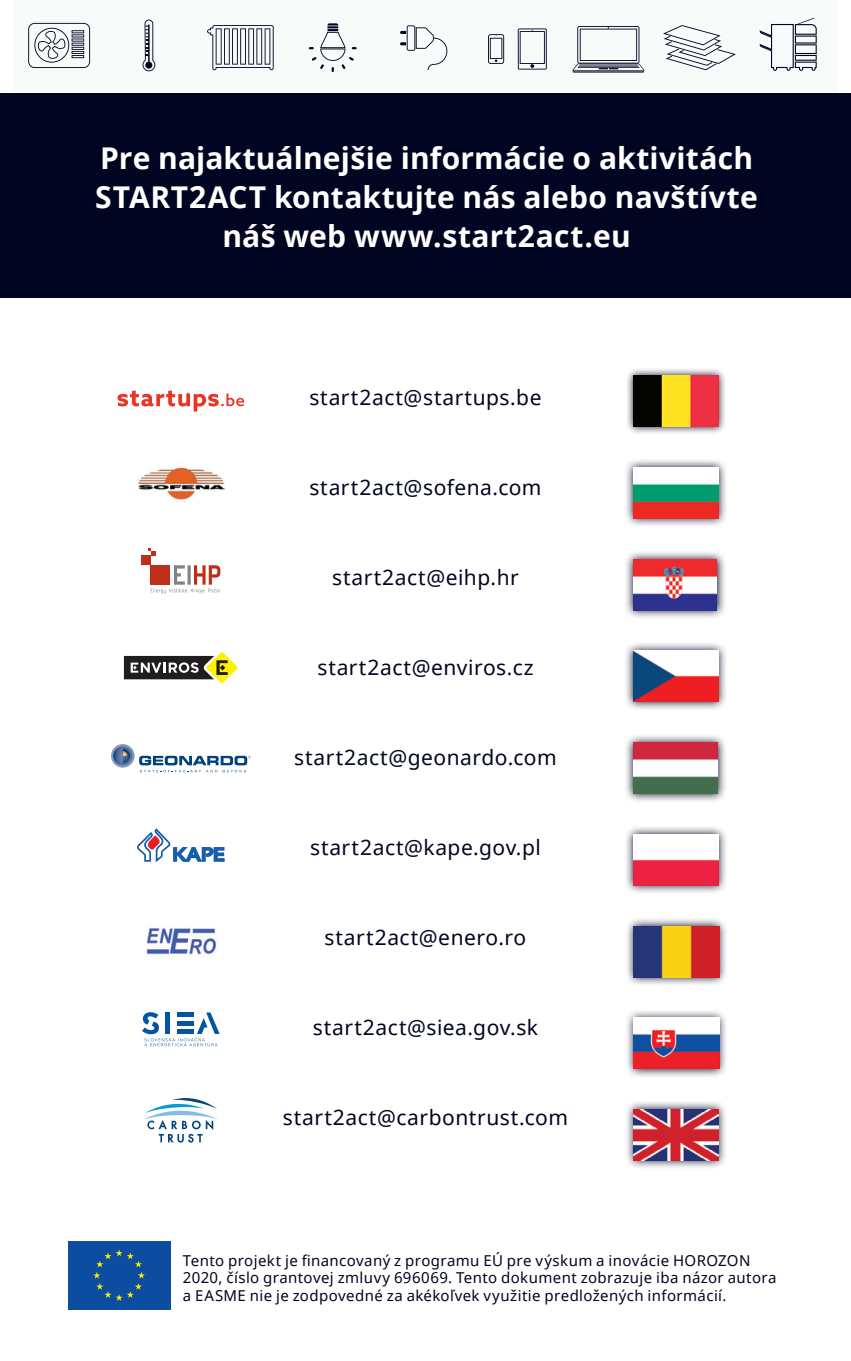
<style>
.page{position:relative;width:851px;height:1361px;background:#fff}
.page>*{position:absolute;margin:0;border:0;box-sizing:border-box;transform-origin:0 0}
.t1{font:700 30px/39px "Noto Sans";letter-spacing:.005em;color:#fff;text-align:center}
.t2{font:21px "Noto Sans";letter-spacing:.025em;color:#000521}
.t3{font:15px/17.4px "Noto Sans";letter-spacing:.025em;color:#000521}
</style>
<div class="page">
<div style="left:0;top:93px;width:850px;height:205px;background:#000521"></div>
<svg style="left:627px;top:369px;width:98px;height:64px"></svg>
<img style="left:633px;top:375px;width:85px;height:51px">
<svg style="left:626px;top:552px;width:99px;height:66px"></svg>
<img style="left:633px;top:559px;width:83px;height:51px">
<svg style="left:626px;top:460px;width:100px;height:66px"></svg>
<img style="left:633px;top:467px;width:85px;height:51px">
<svg style="left:626px;top:735px;width:100px;height:66px"></svg>
<img style="left:633px;top:742px;width:84px;height:51px">
<svg style="left:626px;top:827px;width:100px;height:66px"></svg>
<img style="left:633px;top:834px;width:85px;height:51px">
<svg style="left:627px;top:919px;width:99px;height:66px"></svg>
<img style="left:634px;top:926px;width:85px;height:51px">
<svg style="left:627px;top:1011px;width:99px;height:66px"></svg>
<img style="left:634px;top:1018px;width:85px;height:51px">
<svg style="left:626px;top:643px;width:100px;height:66px"></svg>
<img style="left:633px;top:650px;width:85px;height:51px">
<svg style="left:627px;top:1102px;width:99px;height:66px"></svg>
<img style="left:634px;top:1109px;width:84px;height:51px">
<div style="left:68px;top:1241px;width:102px;height:68px;background:#0d4da1"></div>
<svg style="left:93px;top:1249px;width:52px;height:52px"></svg>
<svg style="left:145px;top:1098px;width:72px;height:44px"></svg>
<svg style="left:206px;top:652px;width:32px;height:31px"></svg>
<svg style="left:124px;top:656px;width:104px;height:23px;background:#605c42"></svg>
<svg style="left:148px;top:548px;width:8px;height:7px"></svg>
<div style="left:141px;top:555px;width:10px;height:10px;background:#c02d19"></div>
<svg style="left:151px;top:565px;width:69px;height:28px"></svg>
<svg style="left:137px;top:828px;width:88px;height:34px"></svg>
<img style="left:138px;top:467px;width:86px;height:33px">
<img style="left:146px;top:928px;width:71px;height:28px">
<svg style="left:111px;top:744px;width:24px;height:23px"></svg>
<div style="left:113px;top:746px;width:19px;height:19px;background:#536d9c;border-radius:50%"></div>
<svg style="left:113px;top:746px;width:17px;height:19px"></svg>
<svg style="left:139px;top:756px;width:111px;height:16px"></svg>
<div style="left:471px;top:0;width:92px;height:92px;background:#f9fafa"></div>
<div style="left:104px;top:0;width:92px;height:92px;background:#f9fafa"></div>
<div style="left:13px;top:0;width:91px;height:92px;background:#f9fafa"></div>
<div style="left:288px;top:0;width:91px;height:92px;background:#f9fafa"></div>
<div style="left:196px;top:0;width:92px;height:92px;background:#f9fafa"></div>
<div style="left:379px;top:0;width:92px;height:92px;background:#f9fafa"></div>
<div style="left:746px;top:0;width:92px;height:92px;background:#f9fafa"></div>
<div style="left:654px;top:0;width:92px;height:92px;background:#f9fafa"></div>
<div style="left:563px;top:0;width:91px;height:92px;background:#f9fafa"></div>
<svg style="left:759px;top:18px;width:57px;height:53px"></svg>
<svg style="left:663px;top:25px;width:72px;height:45px"></svg>
<svg style="left:28px;top:23px;width:62px;height:45px"></svg>
<svg style="left:207px;top:23px;width:240px;height:49px"></svg>
<svg style="left:142px;top:20px;width:13px;height:51px"></svg>
<svg style="left:517px;top:28px;width:29px;height:42px"></svg>
<svg style="left:488px;top:34px;width:16px;height:30px"></svg>
<svg style="left:572px;top:26px;width:72px;height:47px"></svg>
<svg style="left:142px;top:1012px;width:77px;height:34px"></svg>
<svg style="left:117px;top:390px;width:127px;height:22px"></svg>
<h1 class="t1" style="left:95px;top:138px;width:664px">Pre najaktuálnejšie informácie o aktivitách<br>START2ACT kontaktujte nás alebo navštívte náš web www.start2act.eu</h1>
<h2 class="t2" style="left:309px;top:383px;width:234px">start2act@startups.be</h2>
<h2 class="t2" style="left:309px;top:473px;width:234px">start2act@sofena.com</h2>
<h2 class="t2" style="left:332px;top:563px;width:188px">start2act@eihp.hr</h2>
<h2 class="t2" style="left:317px;top:653px;width:217px">start2act@enviros.cz</h2>
<h2 class="t2" style="left:294px;top:743px;width:264px">start2act@geonardo.com</h2>
<h2 class="t2" style="left:310px;top:833px;width:232px">start2act@kape.gov.pl</h2>
<h2 class="t2" style="left:324px;top:923px;width:203px">start2act@enero.ro</h2>
<h2 class="t2" style="left:313px;top:1013px;width:227px">start2act@siea.gov.sk</h2>
<h2 class="t2" style="left:283px;top:1103px;width:287px">start2act@carbontrust.com</h2>
<p class="t3" style="left:183px;top:1251px;width:595px">Tento projekt je financovaný z programu EÚ pre výskum a inovácie HOROZON<br>2020, číslo grantovej zmluvy 696069. Tento dokument zobrazuje iba názor autora a EASME nie je zodpovedné za akékoľvek využitie predložených informácií.</p>
</div>
